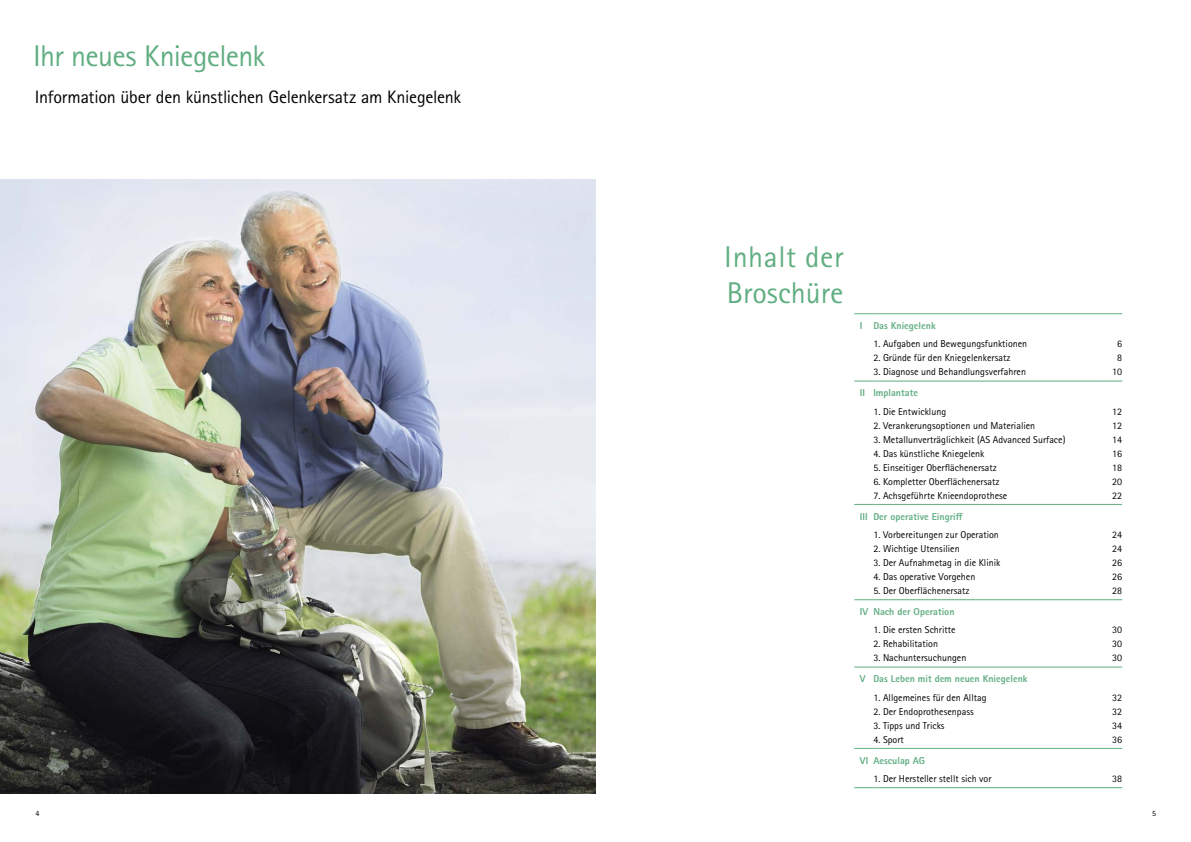
<style>
.page{position:relative;width:1191px;height:842px;background:#fff}
.page>*{position:absolute;margin:0;border:0;box-sizing:border-box;transform-origin:0 0}
.t1{font:30px/36px "Rotis Sans Serif Pro";color:#61ae82}
.t2{font:30px "Rotis Sans Serif Pro";letter-spacing:-.025em;color:#61ae82}
.t3{font:18px "Rotis Sans Serif Pro";letter-spacing:-.015em;color:#000}
.t4{font:10px/14px "Rotis Sans Serif Pro";color:#000;text-align:justify}
.t5{font:800 10px "Rotis Sans Serif Pro";color:#61ae82}
.t6{font:8px "Rotis Sans Serif Pro";color:#000}
</style>
<div class="page">
<svg style="left:854px;top:313px;width:19px;height:1px"></svg>
<hr style="left:873px;top:313px;width:223px;height:1px;background:#61ae82">
<svg style="left:1096px;top:313px;width:26px;height:1px"></svg>
<svg style="left:854px;top:381px;width:19px;height:1px"></svg>
<hr style="left:873px;top:381px;width:223px;height:1px;background:#61ae82">
<svg style="left:1096px;top:381px;width:26px;height:1px"></svg>
<svg style="left:854px;top:504px;width:19px;height:1px"></svg>
<hr style="left:873px;top:504px;width:223px;height:1px;background:#61ae82">
<svg style="left:1096px;top:504px;width:26px;height:1px"></svg>
<svg style="left:854px;top:599px;width:19px;height:1px"></svg>
<hr style="left:873px;top:599px;width:223px;height:1px;background:#61ae82">
<svg style="left:1096px;top:599px;width:26px;height:1px"></svg>
<svg style="left:854px;top:666px;width:19px;height:1px"></svg>
<hr style="left:873px;top:666px;width:223px;height:1px;background:#61ae82">
<svg style="left:1096px;top:666px;width:26px;height:1px"></svg>
<svg style="left:854px;top:748px;width:19px;height:1px"></svg>
<hr style="left:873px;top:748px;width:223px;height:1px;background:#61ae82">
<svg style="left:1096px;top:748px;width:26px;height:1px"></svg>
<svg style="left:854px;top:787px;width:19px;height:1px"></svg>
<hr style="left:873px;top:787px;width:223px;height:1px;background:#61ae82">
<svg style="left:1096px;top:787px;width:26px;height:1px"></svg>
<img style="left:0;top:179px;width:595px;height:615px">
<h1 class="t2" style="left:33px;top:38px;width:233px">Ihr neues Kniegelenk</h1>
<h2 class="t3" style="left:35px;top:86px;width:428px">Information über den künstlichen Gelenkersatz am Kniegelenk</h2>
<h1 class="t1" style="left:724px;top:239px;width:121px">Inhalt der<br>Broschüre</h1>
<p class="t5" style="left:860px;top:319px;width:77px">I Das Kniegelenk</p>
<p class="t4" style="left:873px;top:337px;width:155px">1. Aufgaben und Bewegungsfunktionen</p>
<p class="t4" style="left:873px;top:351px;width:138px">2. Gründe für den Kniegelenkersatz</p>
<p class="t4" style="left:873px;top:365px;width:154px">3. Diagnose und Behandlungsverfahren</p>
<p class="t5" style="left:860px;top:387px;width:60px">II Implantate</p>
<p class="t4" style="left:873px;top:404px;width:74px">1. Die Entwicklung</p>
<p class="t4" style="left:873px;top:418px;width:163px">2. Verankerungsoptionen und Materialien</p>
<p class="t4" style="left:873px;top:432px;width:194px">3. Metallunverträglichkeit (AS Advanced Surface)</p>
<p class="t4" style="left:873px;top:446px;width:113px">4. Das künstliche Kniegelenk</p>
<p class="t4" style="left:873px;top:460px;width:125px">5. Einseitiger Oberflächenersatz</p>
<p class="t4" style="left:873px;top:474px;width:128px">6. Kompletter Oberflächenersatz</p>
<p class="t4" style="left:873px;top:488px;width:135px">7. Achsgeführte Knieendoprothese</p>
<p class="t5" style="left:860px;top:510px;width:105px">III Der operative Eingriff</p>
<p class="t4" style="left:873px;top:528px;width:127px">1. Vorbereitungen zur Operation</p>
<p class="t4" style="left:873px;top:542px;width:88px">2. Wichtige Utensilien</p>
<p class="t4" style="left:873px;top:556px;width:129px">3. Der Aufnahmetag in die Klinik</p>
<p class="t4" style="left:873px;top:570px;width:103px">4. Das operative Vorgehen</p>
<p class="t4" style="left:873px;top:584px;width:98px">5. Der Oberflächenersatz</p>
<p class="t5" style="left:860px;top:605px;width:96px">IV Nach der Operation</p>
<p class="t4" style="left:873px;top:623px;width:84px">1. Die ersten Schritte</p>
<p class="t4" style="left:873px;top:637px;width:66px">2. Rehabilitation</p>
<p class="t4" style="left:873px;top:651px;width:94px">3. Nachuntersuchungen</p>
<p class="t5" style="left:860px;top:673px;width:169px">V Das Leben mit dem neuen Kniegelenk</p>
<p class="t4" style="left:873px;top:690px;width:115px">1. Allgemeines für den Alltag</p>
<p class="t4" style="left:873px;top:704px;width:102px">2. Der Endoprothesenpass</p>
<p class="t4" style="left:873px;top:718px;width:73px">3. Tipps und Tricks</p>
<p class="t4" style="left:873px;top:732px;width:32px">4. Sport</p>
<p class="t4" style="left:1112px;top:337px;width:11px;text-align:center">6<br>8<br>10</p>
<p class="t4" style="left:1112px;top:404px;width:11px">12<br>12<br>14<br>16<br>18<br>20<br>22</p>
<p class="t4" style="left:1112px;top:528px;width:11px">24<br>24<br>26<br>26<br>28</p>
<p class="t4" style="left:1112px;top:623px;width:11px">30<br>30<br>30</p>
<p class="t4" style="left:1112px;top:690px;width:11px">32<br>32<br>34<br>36</p>
<p class="t5" style="left:860px;top:754px;width:67px">VI Aesculap AG</p>
<p class="t4" style="left:873px;top:772px;width:120px">1. Der Hersteller stellt sich vor</p>
<p class="t4" style="left:1112px;top:772px;width:11px">38</p>
<p class="t6" style="left:35px;top:809px;width:5px">4</p>
<p class="t6" style="left:1152px;top:809px;width:5px">5</p>
</div>
